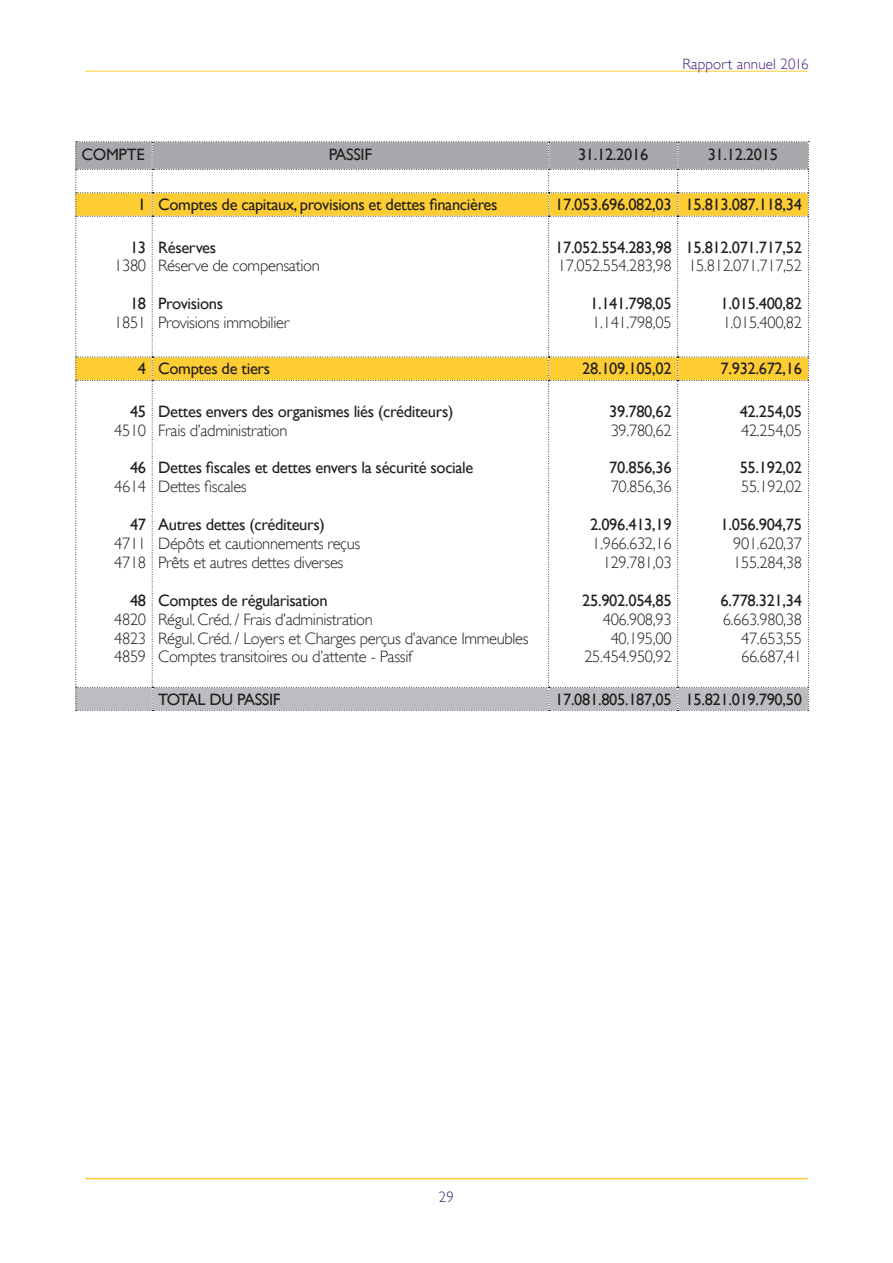
<style>
.page{position:relative;width:893px;height:1263px;background:#fff}
.page>*{position:absolute;margin:0;border:0;box-sizing:border-box;transform-origin:0 0}
.t1{font:16.5px "Gill Sans";letter-spacing:-.02em;color:#231f20}
.t2{font:300 16.5px "Gill Sans";letter-spacing:-.02em;color:#231f20}
.t3{font:300 15px "Gill Sans";letter-spacing:.01em;color:#441e77}
</style>
<div class="page">
<hr style="left:85px;top:1178px;width:723px;height:1px;background:#fecd33">
<hr style="left:85px;top:71px;width:723px;height:1px;background:#fecd33">
<svg style="left:75px;top:141px;width:734px;height:570px"></svg>
<p class="t3" style="left:682px;top:56px;width:128px">Rapport annuel 2016</p>
<p class="t1" style="left:81px;top:144px;width:65px">COMPTE</p>
<p class="t1" style="left:329px;top:144px;width:45px">PASSIF</p>
<p class="t1" style="left:578px;top:144px;width:72px">31.12.2016</p>
<p class="t1" style="left:708px;top:144px;width:72px">31.12.2015</p>
<p class="t1" style="left:138px;top:195px;width:10px">1</p>
<p class="t1" style="left:158px;top:195px;width:341px">Comptes de capitaux, provisions et dettes financières</p>
<p class="t1" style="left:555px;top:195px;width:118px">17.053.696.082,03</p>
<p class="t1" style="left:686px;top:195px;width:118px">15.813.087.118,34</p>
<p class="t1" style="left:130px;top:237px;width:18px">13</p>
<p class="t2" style="left:114px;top:256px;width:34px">1380</p>
<p class="t1" style="left:130px;top:294px;width:18px">18</p>
<p class="t2" style="left:114px;top:313px;width:34px">1851</p>
<p class="t1" style="left:158px;top:237px;width:59px">Réserves</p>
<p class="t2" style="left:158px;top:256px;width:163px">Réserve de compensation</p>
<p class="t1" style="left:158px;top:294px;width:67px">Provisions</p>
<p class="t2" style="left:158px;top:313px;width:133px">Provisions immobilier</p>
<p class="t1" style="left:555px;top:237px;width:118px">17.052.554.283,98</p>
<p class="t2" style="left:558px;top:256px;width:115px">17.052.554.283,98</p>
<p class="t1" style="left:590px;top:294px;width:83px">1.141.798,05</p>
<p class="t2" style="left:592px;top:313px;width:81px">1.141.798,05</p>
<p class="t1" style="left:686px;top:237px;width:118px">15.812.071.717,52</p>
<p class="t2" style="left:688px;top:256px;width:115px">15.812.071.717,52</p>
<p class="t1" style="left:721px;top:294px;width:83px">1.015.400,82</p>
<p class="t2" style="left:723px;top:313px;width:81px">1.015.400,82</p>
<p class="t1" style="left:138px;top:359px;width:10px">4</p>
<p class="t1" style="left:158px;top:359px;width:113px">Comptes de tiers</p>
<p class="t1" style="left:582px;top:359px;width:91px">28.109.105,02</p>
<p class="t1" style="left:721px;top:359px;width:83px">7.932.672,16</p>
<p class="t1" style="left:130px;top:401px;width:18px">45</p>
<p class="t2" style="left:114px;top:421px;width:34px">4510</p>
<p class="t1" style="left:130px;top:458px;width:18px">46</p>
<p class="t2" style="left:114px;top:477px;width:34px">4614</p>
<p class="t1" style="left:130px;top:515px;width:18px">47</p>
<p class="t2" style="left:114px;top:534px;width:34px">4711</p>
<p class="t2" style="left:114px;top:553px;width:34px">4718</p>
<p class="t1" style="left:130px;top:590px;width:18px">48</p>
<p class="t2" style="left:114px;top:610px;width:34px">4820</p>
<p class="t2" style="left:114px;top:629px;width:34px">4823</p>
<p class="t2" style="left:114px;top:647px;width:34px">4859</p>
<p class="t1" style="left:158px;top:401px;width:297px">Dettes envers des organismes liés (créditeurs)</p>
<p class="t2" style="left:158px;top:421px;width:131px">Frais d’administration</p>
<p class="t1" style="left:158px;top:458px;width:317px">Dettes fiscales et dettes envers la sécurité sociale</p>
<p class="t2" style="left:158px;top:477px;width:90px">Dettes fiscales</p>
<p class="t1" style="left:158px;top:515px;width:168px">Autres dettes (créditeurs)</p>
<p class="t2" style="left:158px;top:534px;width:204px">Dépôts et cautionnements reçus</p>
<p class="t2" style="left:158px;top:553px;width:187px">Prêts et autres dettes diverses</p>
<p class="t1" style="left:158px;top:590px;width:171px">Comptes de régularisation</p>
<p class="t2" style="left:158px;top:610px;width:216px">Régul. Créd. / Frais d’administration</p>
<p class="t2" style="left:158px;top:629px;width:372px">Régul. Créd. / Loyers et Charges perçus d’avance Immeubles</p>
<p class="t2" style="left:158px;top:647px;width:255px">Comptes transitoires ou d’attente - Passif</p>
<p class="t1" style="left:609px;top:401px;width:64px">39.780,62</p>
<p class="t2" style="left:611px;top:421px;width:62px">39.780,62</p>
<p class="t1" style="left:609px;top:458px;width:64px">70.856,36</p>
<p class="t2" style="left:611px;top:477px;width:62px">70.856,36</p>
<p class="t1" style="left:590px;top:515px;width:83px">2.096.413,19</p>
<p class="t2" style="left:592px;top:534px;width:81px">1.966.632,16</p>
<p class="t2" style="left:603px;top:553px;width:70px">129.781,03</p>
<p class="t1" style="left:582px;top:590px;width:91px">25.902.054,85</p>
<p class="t2" style="left:603px;top:610px;width:70px">406.908,93</p>
<p class="t2" style="left:611px;top:629px;width:62px">40.195,00</p>
<p class="t2" style="left:584px;top:647px;width:89px">25.454.950,92</p>
<p class="t1" style="left:740px;top:401px;width:64px">42.254,05</p>
<p class="t2" style="left:741px;top:421px;width:62px">42.254,05</p>
<p class="t1" style="left:740px;top:458px;width:64px">55.192,02</p>
<p class="t2" style="left:741px;top:477px;width:62px">55.192,02</p>
<p class="t1" style="left:721px;top:515px;width:83px">1.056.904,75</p>
<p class="t2" style="left:733px;top:534px;width:70px">901.620,37</p>
<p class="t2" style="left:733px;top:553px;width:70px">155.284,38</p>
<p class="t1" style="left:721px;top:590px;width:83px">6.778.321,34</p>
<p class="t2" style="left:723px;top:610px;width:81px">6.663.980,38</p>
<p class="t2" style="left:741px;top:629px;width:62px">47.653,55</p>
<p class="t2" style="left:741px;top:647px;width:62px">66.687,41</p>
<p class="t1" style="left:158px;top:689px;width:124px">TOTAL DU PASSIF</p>
<p class="t1" style="left:555px;top:689px;width:118px">17.081.805.187,05</p>
<p class="t1" style="left:686px;top:689px;width:118px">15.821.019.790,50</p>
<p class="t3" style="left:439px;top:1188px;width:16px">29</p>
</div>
